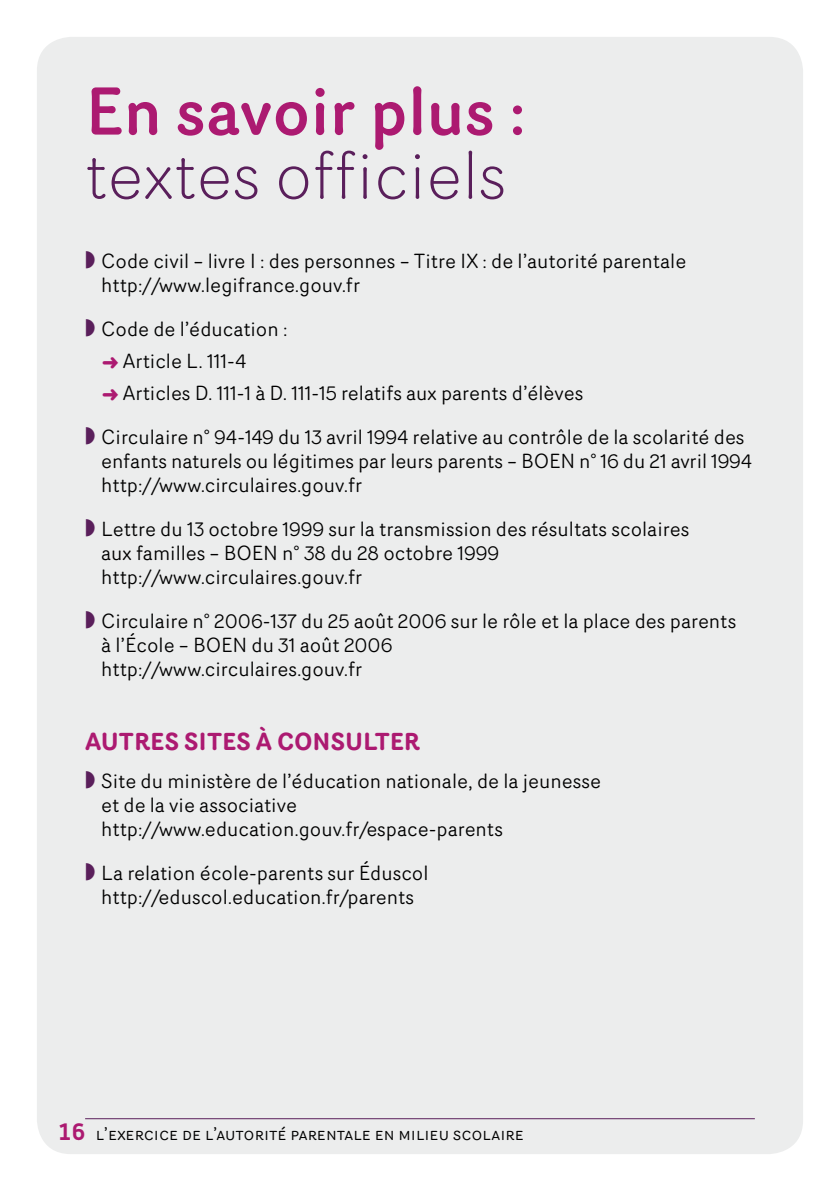
<style>
.page{position:relative;width:840px;height:1191px;background:#fff}
.page>*{position:absolute;margin:0;border:0;box-sizing:border-box;transform-origin:0 0}
.t1{font:300 66px "Router";color:#5a1f5b}
.t2{font:500 66px "Router";color:#ac1a71}
.t3{font:700 24px "Router";color:#ac1a71}
.t4{font:20px/24px "Router";color:#000}
.t5{font:18px "Router";color:#000}
.s1{color:#5a1f5b}
.s2{color:#ac1a71}
.s3{font-family:"Alwyn";font-weight:700;font-size:24px;color:#ac1a71}
</style>
<div class="page">
<div style="left:37px;top:37px;width:765px;height:1117px;background:#eceded;border-radius:34px"></div>
<hr style="left:85px;top:1118px;width:669px;height:1px;background:#5a1f5b">
<h1 class="t2" style="left:85px;top:61px;width:442px">En savoir plus :</h1>
<h1 class="t1" style="left:85px;top:128px;width:423px">textes officiels</h1>
<p class="t4" style="left:101px;top:248px;width:586px;text-indent:-16px"><span class="s1">◗</span> Code civil – livre I : des personnes – Titre IX : de l’autorité parentale http://www.legifrance.gouv.fr</p>
<p class="t4" style="left:102px;top:312px;width:482px;line-height:32px;text-indent:-17px"><span class="s1">◗</span> Code de l’éducation :<br><span class="s2">➜</span> Article L. 111-4<br><span class="s2">➜</span> Articles D. 111-1 à D. 111-15 relatifs aux parents d’élèves</p>
<p class="t4" style="left:101px;top:424px;width:651px;text-indent:-16px"><span class="s1">◗</span> Circulaire n° 94-149 du 13 avril 1994 relative au contrôle de la scolarité des enfants naturels ou légitimes par leurs parents – BOEN n° 16 du 21 avril 1994 http://www.circulaires.gouv.fr</p>
<p class="t4" style="left:101px;top:516px;width:589px;text-indent:-16px"><span class="s1">◗</span> Lettre du 13 octobre 1999 sur la transmission des résultats scolaires aux familles – BOEN n° 38 du 28 octobre 1999 http://www.circulaires.gouv.fr</p>
<p class="t4" style="left:101px;top:608px;width:636px;text-indent:-16px"><span class="s1">◗</span> Circulaire n° 2006-137 du 25 août 2006 sur le rôle et la place des parents à l’École – BOEN du 31 août 2006<br>http://www.circulaires.gouv.fr</p>
<p class="t3" style="left:85px;top:723px;width:17px">AUTRES</p>
<p class="t3" style="left:184px;top:723px;width:14px">SITES</p>
<p class="t3" style="left:256px;top:723px;width:39px">À CONSU</p>
<p class="t3" style="left:363px;top:723px;width:28px">LTER</p>
<p class="t4" style="left:101px;top:768px;width:501px;text-indent:-16px"><span class="s1">◗</span> Site du ministère de l’éducation nationale, de la jeunesse et de la vie associative http://www.education.gouv.fr/espace-parents</p>
<p class="t4" style="left:85px;top:860px;width:345px;text-align:center"><span class="s1">◗</span> La relation école-parents sur Éduscol http://eduscol.education.fr/parents</p>
<p class="t5" style="left:58px;top:1120px;width:467px"><span class="s3">16</span> l’exercice de l’autorité parentale en milieu scolaire</p>
</div>
